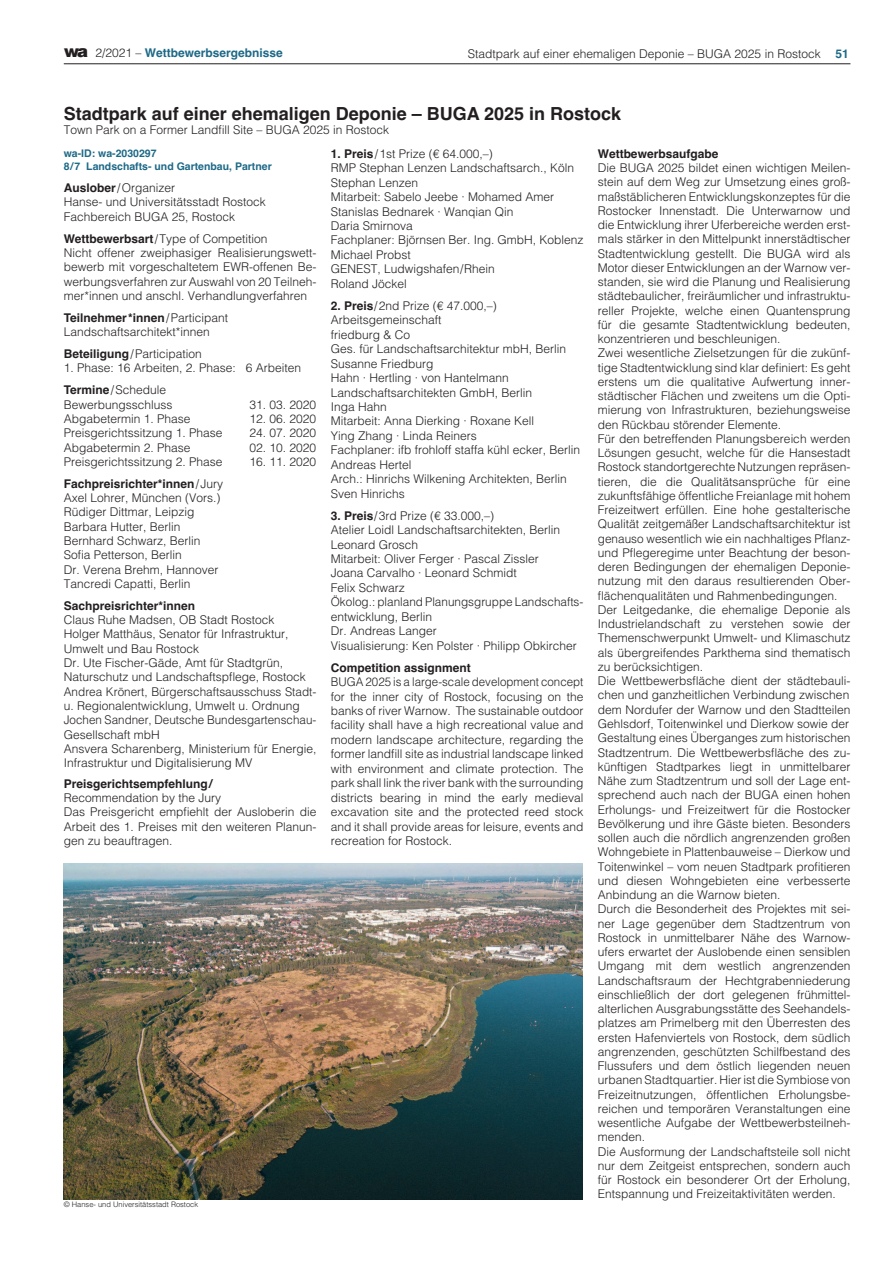
<style>
.page{position:relative;width:893px;height:1263px;background:#fff}
.page>*{position:absolute;margin:0;border:0;box-sizing:border-box;transform-origin:0 0}
.t1{font:700 18px "Helvetica";color:#231f20}
.t2{font:300 12px/14.2px "Helvetica";color:#231f20}
.t3{font:300 12px/14.4px "Helvetica";color:#231f20;text-align:justify;scale:.96 1}
.t4{font:700 12px "Helvetica";color:#231f20}
.t5{font:700 12px "Helvetica";color:#1d6987}
.t6{font:700 10.5px/13.5px "Helvetica";color:#1d6987}
.t7{font:300 7.5px "Helvetica";color:#231f20}
.s1{font-weight:900;font-size:16.5px;color:#231f20}
.s2{font-weight:300;color:#231f20}
.s3{font-weight:700;color:#1d6987}
.s4{font-weight:700}
</style>
<div class="page">
<img style="left:64px;top:863px;width:519px;height:336px">
<hr style="left:64px;top:64px;width:786px;height:1px;background:#231f20">
<p class="t5" style="left:64px;top:46px;width:220px"><span class="s1">wa</span> <span class="s2">2/2021 –</span> Wettbewerbsergebnisse</p>
<p class="t2" style="left:468px;top:45px;width:382px">Stadtpark auf einer ehemaligen Deponie – BUGA 2025 in Rostock <span class="s3">51</span></p>
<h1 class="t1" style="left:64px;top:103px;width:559px">Stadtpark auf einer ehemaligen Deponie – BUGA 2025 in Rostock</h1>
<p class="t2" style="left:64px;top:122px;width:327px">Town Park on a Former Landfill Site – BUGA 2025 in Rostock</p>
<p class="t4" style="left:598px;top:147px;width:122px">Wettbewerbsaufgabe</p>
<p class="t2" style="left:598px;top:160px;width:254px">Die BUGA 2025 bildet einen wichtigen Meilen&shy;stein auf dem Weg zur Umsetzung eines groß&shy;maßstäblicheren Entwicklungskonzeptes für die Rostocker Innenstadt. Die Unterwarnow und die Entwicklung ihrer Uferbereiche werden erst&shy;mals stärker in den Mittelpunkt innerstädtischer Stadtentwicklung gestellt. Die BUGA wird als Motor dieser Entwicklungen an der Warnow ver&shy;standen, sie wird die Planung und Realisierung städtebaulicher, freiräumlicher und infrastruktu&shy;reller Projekte, welche einen Quantensprung für die gesamte Stadtentwicklung bedeuten, konzentrieren und beschleunigen.<br>Zwei wesentliche Zielsetzungen für die zukünf&shy;tige Stadtentwicklung sind klar definiert: Es geht erstens um die qualitative Aufwertung inner&shy;städtischer Flächen und zweitens um die Opti&shy;mierung von Infrastrukturen, beziehungsweise den Rückbau störender Elemente.<br>Für den betreffenden Planungsbereich werden Lösungen gesucht, welche für die Hansestadt Rostock standortgerechte Nutzungen repräsen&shy;tieren, die die Qualitätsansprüche für eine zukunftsfähige öffentliche Freianlage mit hohem Freizeitwert erfüllen. Eine hohe gestalterische Qualität zeitgemäßer Landschaftsarchitektur ist genauso wesentlich wie ein nachhaltiges Pflanz&shy;und Pflegeregime unter Beachtung der beson&shy;deren Bedingungen der ehemaligen Deponie&shy;nutzung mit den daraus resultierenden Ober&shy;flächenqualitäten und Rahmenbedingungen.<br>Der Leitgedanke, die ehemalige Deponie als Industrielandschaft zu verstehen sowie der Themenschwerpunkt Umwelt- und Klimaschutz als übergreifendes Parkthema sind thematisch zu berücksichtigen.<br>Die Wettbewerbsfläche dient der städtebauli&shy;chen und ganzheitlichen Verbindung zwischen dem Nordufer der Warnow und den Stadtteilen Gehlsdorf, Toitenwinkel und Dierkow sowie der Gestaltung eines Überganges zum historischen Stadtzentrum. Die Wettbewerbsfläche des zu&shy;künftigen Stadtparkes liegt in unmittelbarer Nähe zum Stadtzentrum und soll der Lage ent&shy;sprechend auch nach der BUGA einen hohen Erholungs- und Freizeitwert für die Rostocker Bevölkerung und ihre Gäste bieten. Besonders sollen auch die nördlich angrenzenden großen Wohngebiete in Plattenbauweise – Dierkow und Toitenwinkel – vom neuen Stadtpark profitieren und diesen Wohngebieten eine verbesserte Anbindung an die Warnow bieten.<br>Durch die Besonderheit des Projektes mit sei&shy;ner Lage gegenüber dem Stadtzentrum von Rostock in unmittelbarer Nähe des Warnow&shy;ufers erwartet der Auslobende einen sensiblen Umgang mit dem westlich angrenzenden Landschaftsraum der Hechtgrabenniederung einschließlich der dort gelegenen frühmittel&shy;alterlichen Ausgrabungsstätte des Seehandels&shy;platzes am Primelberg mit den Überresten des ersten Hafenviertels von Rostock, dem südlich angrenzenden, geschützten Schilfbestand des Flussufers und dem östlich liegenden neuen urbanen Stadtquartier. Hier ist die Symbiose von Freizeitnutzungen, öffentlichen Erholungsbe&shy;reichen und temporären Veranstaltungen eine wesentliche Aufgabe der Wettbewerbsteilneh&shy;menden.<br>Die Ausformung der Landschaftsteile soll nicht nur dem Zeitgeist entsprechen, sondern auch für Rostock ein besonderer Ort der Erholung, Entspannung und Freizeitaktivitäten werden.</p>
<p class="t2" style="left:331px;top:146px;width:254px"><span class="s4">1. Preis</span>/1st Prize (€ 64.000,–)<br>RMP Stephan Lenzen Landschaftsarch., Köln<br>Stephan Lenzen<br>Mitarbeit: Sabelo Jeebe · Mohamed Amer<br>Stanislas Bednarek · Wanqian Qin<br>Daria Smirnova<br>Fachplaner: Björnsen Ber. Ing. GmbH, Koblenz<br>Michael Probst<br>GENEST, Ludwigshafen/Rhein<br>Roland Jöckel</p>
<p class="t2" style="left:331px;top:298px;width:251px"><span class="s4">2. Preis</span>/2nd Prize (€ 47.000,–)<br>Arbeitsgemeinschaft<br>friedburg &amp; Co<br>Ges. für Landschaftsarchitektur mbH, Berlin<br>Susanne Friedburg<br>Hahn · Hertling · von Hantelmann<br>Landschaftsarchitekten GmbH, Berlin<br>Inga Hahn<br>Mitarbeit: Anna Dierking · Roxane Kell<br>Ying Zhang · Linda Reiners<br>Fachplaner: ifb frohloff staffa kühl ecker, Berlin<br>Andreas Hertel<br>Arch.: Hinrichs Wilkening Architekten, Berlin<br>Sven Hinrichs</p>
<p class="t2" style="left:331px;top:507px;width:254px"><span class="s4">3. Preis</span>/3rd Prize (€ 33.000,–)<br>Atelier Loidl Landschaftsarchitekten, Berlin<br>Leonard Grosch<br>Mitarbeit: Oliver Ferger · Pascal Zissler<br>Joana Carvalho · Leonard Schmidt<br>Felix Schwarz<br>Ökolog.: planland Planungsgruppe Landschafts&shy;entwicklung, Berlin<br>Dr. Andreas Langer<br>Visualisierung: Ken Polster · Philipp Obkircher</p>
<p class="t4" style="left:331px;top:661px;width:142px">Competition assignment</p>
<p class="t3" style="left:331px;top:674px;width:265px">BUGA 2025 is a large-scale development concept for the inner city of Rostock, focusing on the banks of river Warnow. The sustainable outdoor facility shall have a high recreational value and modern landscape architecture, regarding the former landfill site as industrial landscape linked with environment and climate protection. The park shall link the river bank with the surrounding districts bearing in mind the early medieval excavation site and the protected reed stock and it shall provide areas for leisure, events and recreation for Rostock.</p>
<p class="t6" style="left:64px;top:146px;width:210px">wa-ID: wa-2030297<br>8/7 Landschafts- und Gartenbau, Partner</p>
<p class="t2" style="left:64px;top:180px;width:204px"><span class="s4">Auslober</span>/Organizer<br>Hanse- und Universitätsstadt Rostock<br>Fachbereich BUGA 25, Rostock</p>
<p class="t2" style="left:64px;top:230px;width:254px"><span class="s4">Wettbewerbsart</span>/Type of Competition<br>Nicht offener zweiphasiger Realisierungswett&shy;bewerb mit vorgeschaltetem EWR-offenen Be&shy;werbungsverfahren zur Auswahl von 20 Teilneh&shy;mer*innen und anschl. Verhandlungverfahren</p>
<p class="t2" style="left:64px;top:310px;width:166px"><span class="s4">Teilnehmer*innen</span>/Participant<br>Landschaftsarchitekt*innen</p>
<p class="t2" style="left:64px;top:346px;width:140px"><span class="s4">Beteiligung</span>/Participation</p>
<p class="t2" style="left:64px;top:356px;width:239px;line-height:21.9px">1. Phase: 16 Arbeiten, 2. Phase: 6 Arbeiten<br><span class="s4">Termine</span>/Schedule</p>
<p class="t2" style="left:64px;top:396px;width:110px">Bewerbungsschluss</p>
<p class="t2" style="left:250px;top:396px;width:68px">31. 03. 2020</p>
<p class="t2" style="left:64px;top:411px;width:128px">Abgabetermin 1. Phase</p>
<p class="t2" style="left:250px;top:411px;width:68px">12. 06. 2020</p>
<p class="t2" style="left:64px;top:425px;width:160px">Preisgerichtssitzung 1. Phase</p>
<p class="t2" style="left:250px;top:425px;width:68px">24. 07. 2020</p>
<p class="t2" style="left:64px;top:439px;width:128px">Abgabetermin 2. Phase</p>
<p class="t2" style="left:250px;top:439px;width:68px">02. 10. 2020</p>
<p class="t2" style="left:64px;top:454px;width:160px">Preisgerichtssitzung 2. Phase</p>
<p class="t2" style="left:250px;top:454px;width:68px">16. 11. 2020</p>
<p class="t2" style="left:64px;top:475px;width:161px"><span class="s4">Fachpreisrichter*innen</span>/Jury<br>Axel Lohrer, München (Vors.)<br>Rüdiger Dittmar, Leipzig<br>Barbara Hutter, Berlin<br>Bernhard Schwarz, Berlin<br>Sofia Petterson, Berlin<br>Dr. Verena Brehm, Hannover<br>Tancredi Capatti, Berlin</p>
<p class="t4" style="left:64px;top:599px;width:133px">Sachpreisrichter*innen</p>
<p class="t2" style="left:64px;top:612px;width:254px">Claus Ruhe Madsen, OB Stadt Rostock<br>Holger Matthäus, Senator für Infrastruktur, Umwelt und Bau Rostock<br>Dr. Ute Fischer-Gäde, Amt für Stadtgrün, Naturschutz und Landschaftspflege, Rostock Andrea Krönert, Bürgerschaftsausschuss Stadt&shy;u. Regionalentwicklung, Umwelt u. Ordnung Jochen Sandner, Deutsche Bundesgartenschau-Gesellschaft mbH<br>Ansvera Scharenberg, Ministerium für Energie, Infrastruktur und Digitalisierung MV</p>
<p class="t4" style="left:64px;top:776px;width:150px">Preisgerichtsempfehlung/</p>
<p class="t2" style="left:64px;top:790px;width:254px">Recommendation by the Jury<br>Das Preisgericht empfiehlt der Ausloberin die Arbeit des 1. Preises mit den weiteren Planun&shy;gen zu beauftragen.</p>
<p class="t7" style="left:64px;top:1198px;width:136px">© Hanse- und Universitätsstadt Rostock</p>
</div>
